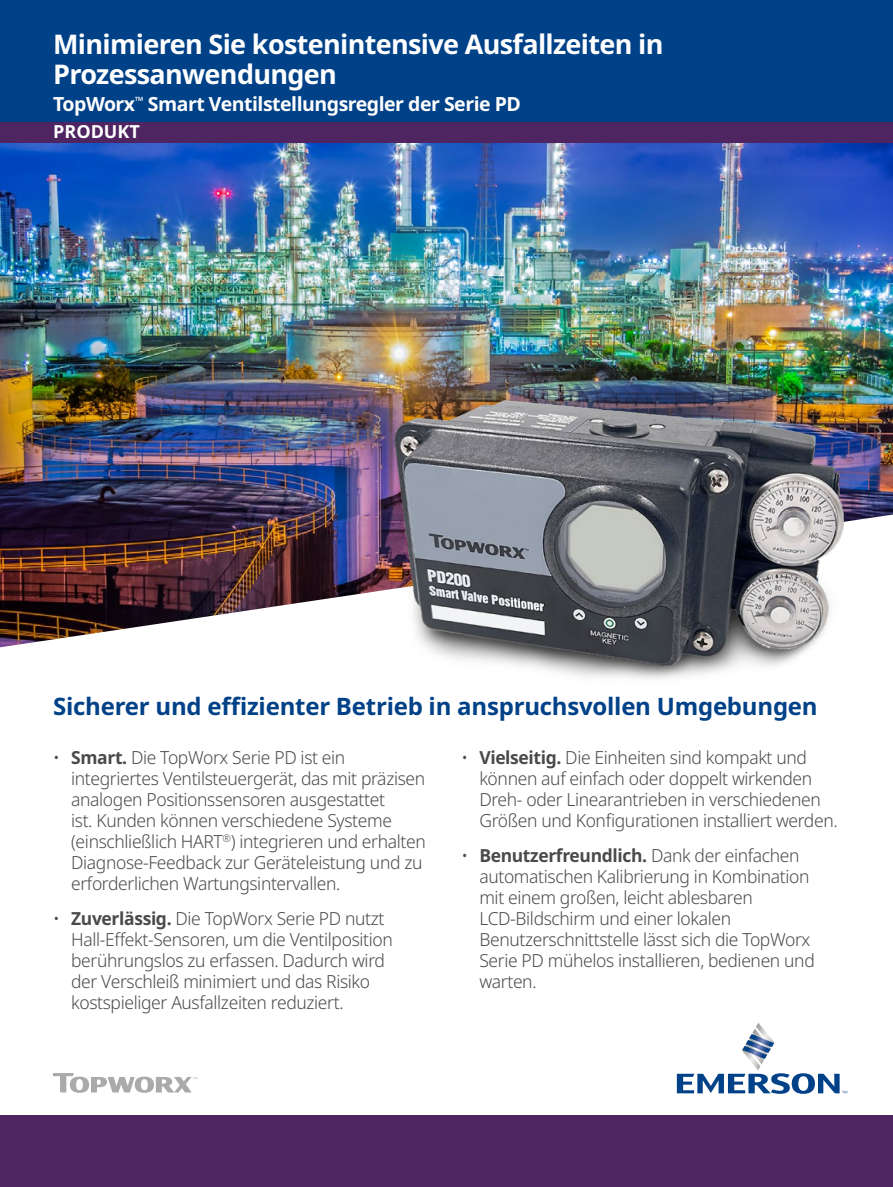
<style>
.page{position:relative;width:893px;height:1187px;background:#fff}
.page>*{position:absolute;margin:0;border:0;box-sizing:border-box;transform-origin:0 0}
.t1{font:700 27px/30px "Noto Sans";letter-spacing:-.025em;color:#fff}
.Paragraph_Header{font:700 24px "Noto Sans";letter-spacing:-.01em;color:#004187}
.Sub_Header{font:700 19.5px "Noto Sans";letter-spacing:-.025em;color:#fff}
.Tex_with_bullets_Page_1{font:300 18px/21px "Noto Sans";letter-spacing:-.02em;color:#4a4a49}
.t2{font:700 18px "Noto Sans";color:#fff}
.s1{font-weight:700}
</style>
<div class="page">
<img style="left:0;top:142px;width:893px;height:505px">
<div style="left:0;top:0;width:893px;height:122px;background:#004187"></div>
<div style="left:0;top:122px;width:893px;height:20px;background:#4e2461"></div>
<svg style="left:677px;top:1022px;width:170px;height:71px"></svg>
<div style="left:0;top:1115px;width:893px;height:71px;background:#4e2461"></div>
<img style="left:388px;top:391px;width:465px;height:288px">
<svg style="left:53px;top:1073px;width:145px;height:19px"></svg>
<p class="t1" style="left:53px;top:30px;width:612px">Minimieren Sie kostenintensive Ausfallzeiten in<br>Prozessanwendungen</p>
<p class="Sub_Header" style="left:53px;top:93px;width:469px">TopWorx<sup>™</sup> Smart Ventilstellungsregler der Serie PD</p>
<p class="t2" style="left:53px;top:121px;width:88px">PRODUKT</p>
<p class="Paragraph_Header" style="left:53px;top:692px;width:766px">Sicherer und effizienter Betrieb in anspruchsvollen Umgebungen</p>
<p class="Tex_with_bullets_Page_1" style="left:71px;top:747px;width:356px;text-indent:-18px">• <span class="s1">Smart.</span> Die TopWorx Serie PD ist ein integriertes Ventilsteuergerät, das mit präzisen analogen Positionssensoren ausgestattet<br>ist. Kunden können verschiedene Systeme (einschließlich HART<sup>®</sup>) integrieren und erhalten Diagnose-Feedback zur Geräteleistung und zu erforderlichen Wartungsintervallen.</p>
<p class="Tex_with_bullets_Page_1" style="left:71px;top:908px;width:323px;text-indent:-18px">• <span class="s1">Zuverlässig.</span> Die TopWorx Serie PD nutzt Hall-Effekt-Sensoren, um die Ventilposition berührungslos zu erfassen. Dadurch wird der Verschleiß minimiert und das Risiko kostspieliger Ausfallzeiten reduziert.</p>
<p class="Tex_with_bullets_Page_1" style="left:479px;top:747px;width:360px;text-indent:-18px">• <span class="s1">Vielseitig.</span> Die Einheiten sind kompakt und können auf einfach oder doppelt wirkenden Dreh- oder Linearantrieben in verschiedenen Größen und Konfigurationen installiert werden.</p>
<p class="Tex_with_bullets_Page_1" style="left:479px;top:845px;width:337px;text-indent:-18px">• <span class="s1">Benutzerfreundlich.</span> Dank der einfachen automatischen Kalibrierung in Kombination mit einem großen, leicht ablesbaren LCD-Bildschirm und einer lokalen Benutzerschnittstelle lässt sich die TopWorx Serie PD mühelos installieren, bedienen und warten.</p>
</div>
